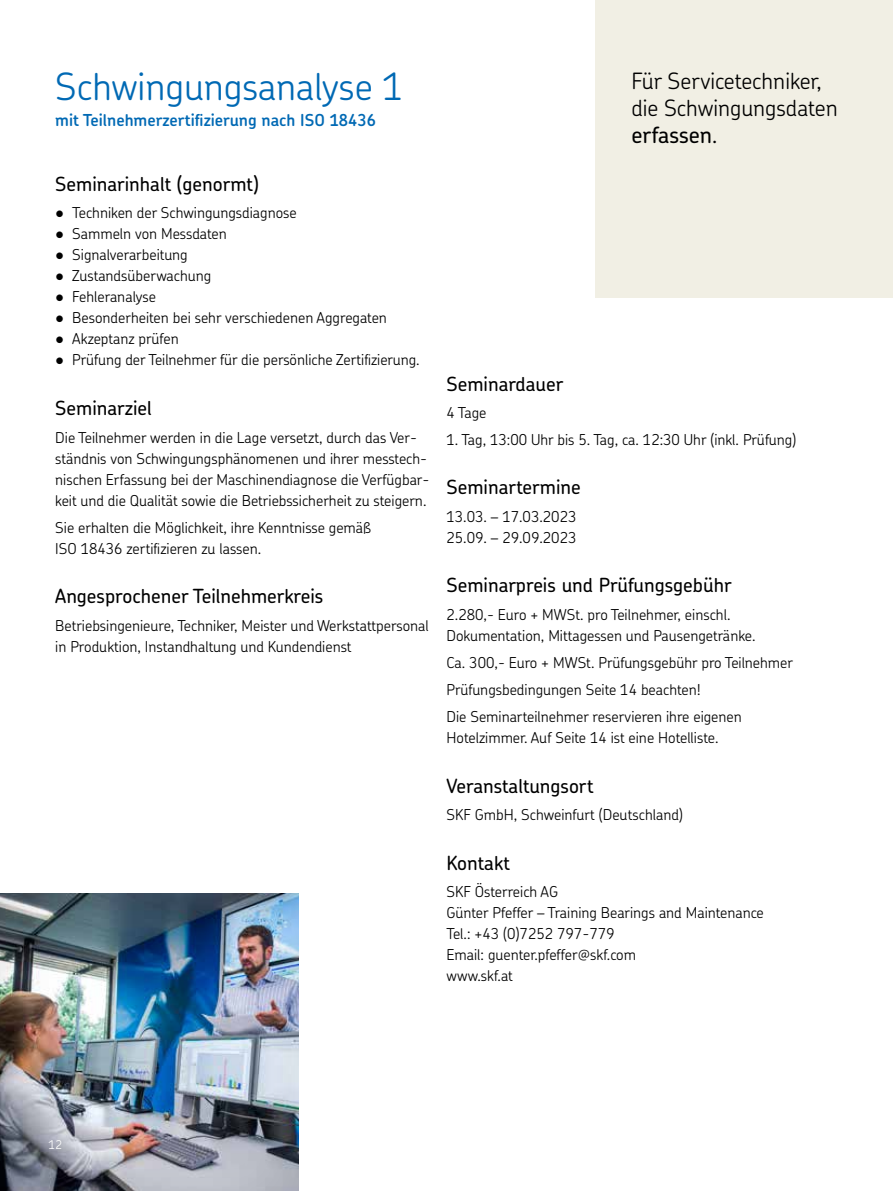
<style>
.page{position:relative;width:893px;height:1191px;background:#fff}
.page>*{position:absolute;margin:0;border:0;box-sizing:border-box;transform-origin:0 0}
.t1{font:300 37.5px "SKF Chevin OT";color:#0069b4}
.t2{font:300 22.5px/27px "SKF Chevin OT";color:#000}
.t3{font:500 19.5px "SKF Chevin OT";color:#000}
.t4{font:600 16.5px "SKF Chevin OT";color:#0069b4}
.t5{font:300 15px/21px "SKF Chevin OT";color:#000}
.t6{font:300 12px "SKF Chevin OT";color:#fff}
.s1{font-family:"Verdana";font-weight:400}
.s2{font-weight:500}
</style>
<div class="page">
<img style="left:0;top:893px;width:299px;height:298px">
<div style="left:595px;top:0;width:298px;height:298px;background:#f1efe4"></div>
<h1 class="t1" style="left:55px;top:65px;width:350px">Schwingungsanalyse 1</h1>
<p class="t4" style="left:55px;top:110px;width:322px">mit Teilnehmerzertifizierung nach ISO 18436</p>
<h3 class="t3" style="left:55px;top:175px;width:205px">Seminarinhalt (genormt)</h3>
<p class="t5" style="left:55px;top:202px;width:366px"><span class="s1">ï</span> Techniken der Schwingungsdiagnose<br><span class="s1">ï</span> Sammeln von Messdaten<br><span class="s1">ï</span> Signalverarbeitung<br><span class="s1">ï</span> Zustandsüberwachung<br><span class="s1">ï</span> Fehleranalyse<br><span class="s1">ï</span> Besonderheiten bei sehr verschiedenen Aggregaten<br><span class="s1">ï</span> Akzeptanz prüfen<br><span class="s1">ï</span> Prüfung der Teilnehmer für die persönliche Zertifizierung.</p>
<h3 class="t3" style="left:55px;top:399px;width:98px">Seminarziel</h3>
<p class="t5" style="left:55px;top:426px;width:376px">Die Teilnehmer werden in die Lage versetzt, durch das Ver&shy;ständnis von Schwingungsphänomenen und ihrer messtech&shy;nischen Erfassung bei der Maschinendiagnose die Verfügbar&shy;keit und die Qualität sowie die Betriebssicherheit zu steigern.</p>
<p class="t5" style="left:55px;top:516px;width:318px">Sie erhalten die Möglichkeit, ihre Kenntnisse gemäß<br>ISO 18436 zertifizieren zu lassen.</p>
<h3 class="t3" style="left:55px;top:587px;width:270px">Angesprochener Teilnehmerkreis</h3>
<p class="t5" style="left:55px;top:614px;width:375px">Betriebsingenieure, Techniker, Meister und Werkstattpersonal in Produktion, Instandhaltung und Kundendienst</p>
<h2 class="t2" style="left:631px;top:67px;width:208px">Für Servicetechniker, die Schwingungsdaten <span class="s2">erfassen</span>.</h2>
<h3 class="t3" style="left:446px;top:374px;width:118px">Seminardauer</h3>
<p class="t5" style="left:446px;top:401px;width:41px">4 Tage</p>
<p class="t5" style="left:446px;top:428px;width:351px">1. Tag, 13:00 Uhr bis 5. Tag, ca. 12:30 Uhr (inkl. Prüfung)</p>
<h3 class="t3" style="left:446px;top:478px;width:136px">Seminartermine</h3>
<p class="t5" style="left:446px;top:505px;width:132px">13.03. – 17.03.2023<br>25.09. – 29.09.2023</p>
<h3 class="t3" style="left:446px;top:576px;width:287px">Seminarpreis und Prüfungsgebühr</h3>
<p class="t5" style="left:446px;top:604px;width:310px">2.280,- Euro + MWSt. pro Teilnehmer, einschl.<br>Dokumentation, Mittagessen und Pausengetränke.</p>
<p class="t5" style="left:446px;top:649px;width:348px;line-height:27px">Ca. 300,- Euro + MWSt. Prüfungsgebühr pro Teilnehmer<br>Prüfungsbedingungen Seite 14 beachten!<br>Die Seminarteilnehmer reservieren ihre eigenen</p>
<p class="t5" style="left:446px;top:727px;width:273px">Hotelzimmer. Auf Seite 14 ist eine Hotelliste.</p>
<h3 class="t3" style="left:446px;top:776px;width:149px">Veranstaltungsort</h3>
<p class="t5" style="left:446px;top:804px;width:238px">SKF GmbH, Schweinfurt (Deutschland)</p>
<h3 class="t3" style="left:446px;top:853px;width:65px">Kontakt</h3>
<p class="t5" style="left:446px;top:881px;width:319px">SKF Österreich AG<br>Günter Pfeffer – Training Bearings and Maintenance<br>Tel.: +43 (0)7252 797-779<br>Email: guenter.pfeffer@skf.com<br>www.skf.at</p>
<p class="t6" style="left:48px;top:1137px;width:15px">12</p>
</div>
